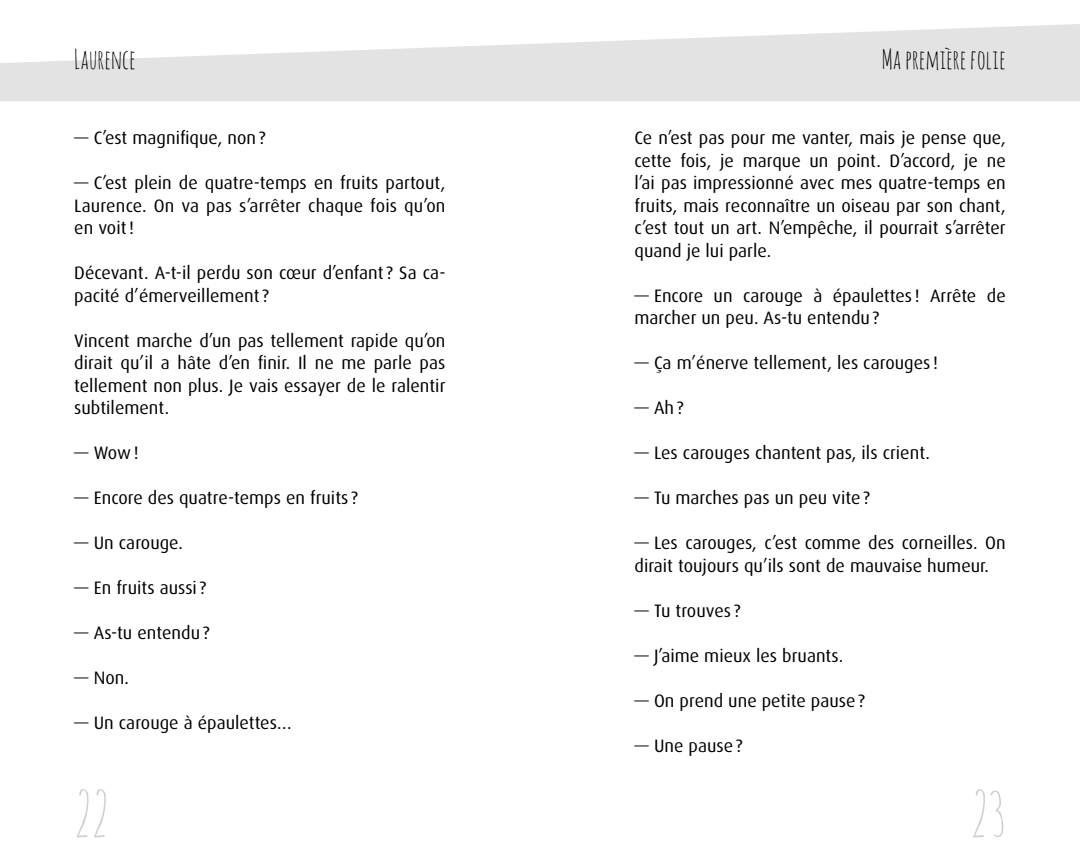
<style>
.page{position:relative;width:1080px;height:864px;background:#fff}
.page>*{position:absolute;margin:0;border:0;box-sizing:border-box;transform-origin:0 0}
.t1{font:61.8px "Amatic SC";color:#d0d0d0}
.t2{font:26.55px "Amatic SC";color:#000}
.t3{font:18px/22.5px "Dax";color:#000;text-align:justify}
</style>
<div class="page">
<svg style="left:0;top:24px;width:1080px;height:77px;fill:#e3e3e3"></svg>
<h2 class="t2" style="left:74px;top:42px;width:63px">Laurence</h2>
<h2 class="t2" style="left:882px;top:42px;width:126px">Ma première folie</h2>
<p class="t3" style="left:74px;top:127px;width:193px">— C’est magnifique, non ?</p>
<p class="t3" style="left:74px;top:172px;width:373px">— C’est plein de quatre-temps en fruits partout, Laurence. On va pas s’arrêter chaque fois qu’on en voit !</p>
<p class="t3" style="left:74px;top:262px;width:373px">Décevant. A-t-il perdu son cœur d’enfant ? Sa ca&shy;pacité d’émerveillement ?</p>
<p class="t3" style="left:74px;top:329px;width:373px">Vincent marche d’un pas tellement rapide qu’on dirait qu’il a hâte d’en finir. Il ne me parle pas tellement non plus. Je vais essayer de le ralentir subtilement.</p>
<p class="t3" style="left:74px;top:442px;width:66px">— Wow !</p>
<p class="t3" style="left:74px;top:487px;width:285px">— Encore des quatre-temps en fruits ?</p>
<p class="t3" style="left:74px;top:532px;width:110px">— Un carouge.</p>
<p class="t3" style="left:74px;top:577px;width:134px">— En fruits aussi ?</p>
<p class="t3" style="left:74px;top:622px;width:137px">— As-tu entendu ?</p>
<p class="t3" style="left:74px;top:667px;width:56px">— Non.</p>
<p class="t3" style="left:74px;top:712px;width:219px">— Un carouge à épaulettes…</p>
<p class="t3" style="left:634px;top:127px;width:373px">Ce n’est pas pour me vanter, mais je pense que, cette fois, je marque un point. D’accord, je ne l’ai pas impressionné avec mes quatre-temps en fruits, mais reconnaître un oiseau par son chant, c’est tout un art. N’empêche, il pourrait s’arrêter quand je lui parle.</p>
<p class="t3" style="left:635px;top:284px;width:373px">— Encore un carouge à épaulettes ! Arrête de marcher un peu. As-tu entendu ?</p>
<p class="t3" style="left:635px;top:352px;width:305px">— Ça m’énerve tellement, les carouges !</p>
<p class="t3" style="left:635px;top:397px;width:51px">— Ah ?</p>
<p class="t3" style="left:635px;top:442px;width:297px">— Les carouges chantent pas, ils crient.</p>
<p class="t3" style="left:635px;top:487px;width:237px">— Tu marches pas un peu vite ?</p>
<p class="t3" style="left:635px;top:532px;width:373px">— Les carouges, c’est comme des corneilles. On dirait toujours qu’ils sont de mauvaise humeur.</p>
<p class="t3" style="left:635px;top:599px;width:107px">— Tu trouves ?</p>
<p class="t3" style="left:635px;top:644px;width:210px">— J’aime mieux les bruants.</p>
<p class="t3" style="left:635px;top:689px;width:232px">— On prend une petite pause ?</p>
<p class="t3" style="left:635px;top:734px;width:110px">— Une pause ?</p>
<h1 class="t1" style="left:74px;top:774px;width:36px">22</h1>
<h1 class="t1" style="left:971px;top:774px;width:37px">23</h1>
</div>
